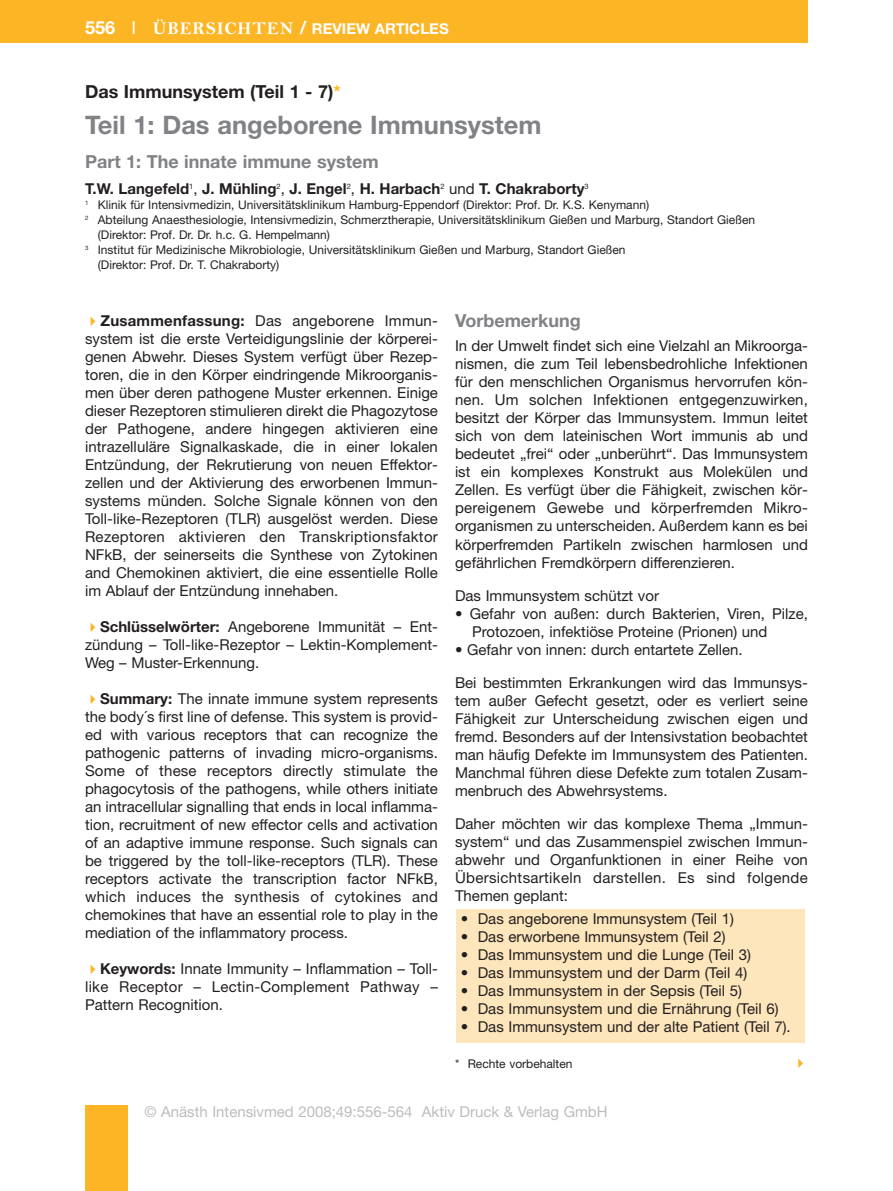
<style>
.page{position:relative;width:893px;height:1191px;background:#fff}
.page>*{position:absolute;margin:0;border:0;box-sizing:border-box;transform-origin:0 0}
.t1{font:700 25.5px "Helvetica Neue";color:#808285}
.t2{font:700 18px "Helvetica Neue";color:#808285}
.t3{font:700 18px "Helvetica Neue";color:#231f20}
.t4{font:15px/18px "Helvetica Neue";color:#231f20;text-align:justify}
.t5{font:700 15px "Helvetica Neue";color:#231f20}
.t6{font:15px "Helvetica Neue";color:#bcbdc0}
.t7{font:700 15px "Helvetica Neue";color:#fff}
.t8{font:12px "Helvetica Neue";color:#231f20}
.s1{font-size:18px}
.s2{font-weight:400;font-size:18px}
.s3{font-family:"Bell MT Bold";font-weight:400;font-size:18px}
.s4{color:#fcb525}
.s5{font-weight:400}
.s6{font-weight:700}
</style>
<div class="page">
<div style="left:0;top:0;width:808px;height:43px;background:#fcb525"></div>
<div style="left:85px;top:1106px;width:43px;height:85px;background:#fcb525"></div>
<div style="left:456px;top:909px;width:349px;height:133px;background:#fee6bc"></div>
<p class="t7" style="left:85px;top:23px;width:365px"><span class="s1">556</span> <span class="s2">I</span> <span class="s3">ÜBERSICHTEN</span> <span class="s1">/</span> REVIEW ARTICLES</p>
<p class="t3" style="left:85px;top:85px;width:257px">Das Immunsystem (Teil 1 - 7)<span class="s4">*</span></p>
<h1 class="t1" style="left:85px;top:116px;width:458px">Teil 1: Das angeborene Immunsystem</h1>
<p class="t2" style="left:85px;top:155px;width:295px">Part 1: The innate immune system</p>
<p class="t5" style="left:85px;top:184px;width:505px">T.W. Langefeld<sup>1</sup><span class="s5">,</span> J. Mühling<sup>2</sup><span class="s5">,</span> J. Engel<sup>2</sup><span class="s5">,</span> H. Harbach<sup>2</sup> <span class="s5">und</span> T. Chakraborty<sup>3</sup></p>
<p class="t8" style="left:85px;top:201px;width:566px"><sup>1</sup> Klinik für Intensivmedizin, Universitätsklinikum Hamburg-Eppendorf (Direktor: Prof. Dr. K.S. Kenymann)</p>
<p class="t8" style="left:85px;top:216px;width:672px"><sup>2</sup> Abteilung Anaesthesiologie, Intensivmedizin, Schmerztherapie, Universitätsklinikum Gießen und Marburg, Standort Gießen</p>
<p class="t8" style="left:98px;top:231px;width:234px">(Direktor: Prof. Dr. Dr. h.c. G. Hempelmann)</p>
<p class="t8" style="left:85px;top:246px;width:542px"><sup>3</sup> Institut für Medizinische Mikrobiologie, Universitätsklinikum Gießen und Marburg, Standort Gießen</p>
<p class="t8" style="left:98px;top:261px;width:183px">(Direktor: Prof. Dr. T. Chakraborty)</p>
<p class="t4" style="left:85px;top:313px;width:354px;text-indent:15px"><span class="s6">Zusammenfassung:</span> Das angeborene Immun - system ist die erste Verteidigungslinie der körperei&shy;genen Abwehr. Dieses System verfügt über Rezep - toren, die in den Körper eindringende Mikro organis - men über deren pathogene Muster erkennen. Einige dieser Rezeptoren stimulieren direkt die Phagozytose der Pathogene, andere hingegen aktivieren eine intra zelluläre Signalkaskade, die in einer lokalen Entz ün dung, der Rekrutierung von neuen Effektor - zellen und der Aktivierung des erworbenen Immun - systems münden. Solche Signale können von den Toll-like-Rezeptoren (TLR) ausgelöst werden. Diese Rezeptoren aktivieren den Transkriptionsfaktor NFkB, der seinerseits die Synthese von Zytokinen and Chemokinen aktiviert, die eine essentielle Rolle im Ablauf der Entzündung innehaben.</p>
<p class="t4" style="left:85px;top:619px;width:354px;text-indent:15px"><span class="s6">Schlüsselwörter:</span> Angeborene Immunität – Ent - zündung – Toll-like-Rezeptor – Lektin-Komple ment-Weg – Muster-Erkennung.</p>
<p class="t4" style="left:85px;top:691px;width:354px;text-indent:15px"><span class="s6">Summary:</span> The innate immune system represents the body´s first line of defense. This system is pro vid - ed with various receptors that can recognize the pathogenic patterns of invading micro-organisms.<br>Some of these receptors directly stimulate the phagocytosis of the pathogens, while others initiate an intracellular signalling that ends in local inflamma&shy;tion, recruitment of new effector cells and activation of an adaptive immune response. Such signals can be triggered by the toll-like-receptors (TLR). These receptors activate the transcription factor NFkB, which induces the synthesis of cytokines and chemo kines that have an essential role to play in the me dia tion of the inflammatory process.</p>
<p class="t4" style="left:85px;top:961px;width:354px;text-indent:15px"><span class="s6">Keywords:</span> Innate Immunity – Inflammation – Toll&shy;like Receptor – Lectin-Complement Pathway – Pattern Recognition.</p>
<p class="t2" style="left:455px;top:314px;width:127px">Vorbemerkung</p>
<p class="t4" style="left:455px;top:338px;width:354px">In der Umwelt findet sich eine Vielzahl an Mikro orga - nismen, die zum Teil lebensbedrohliche Infek tionen für den menschlichen Organismus hervorrufen kön&shy;nen. Um solchen Infektionen entgegenzuwirken, besitzt der Körper das Immunsystem. Immun leitet sich von dem lateinischen Wort immunis ab und bedeutet „frei“ oder „unberührt“. Das Immunsystem ist ein komplexes Konstrukt aus Molekülen und Zellen. Es verfügt über die Fähigkeit, zwischen kör&shy;pereigenem Gewebe und körperfremden Mikro - organismen zu unterscheiden. Außerdem kann es bei körperfremden Partikeln zwischen harmlosen und gefährlichen Fremdkörpern differenzieren.</p>
<p class="t4" style="left:455px;top:587px;width:206px">Das Immunsystem schützt vor</p>
<p class="t4" style="left:472px;top:605px;width:337px;text-indent:-17px">• Gefahr von außen: durch Bakterien, Viren, Pilze,<br>Protozoen, infektiöse Proteine (Prionen) und</p>
<p class="t4" style="left:455px;top:641px;width:289px">• Gefahr von innen: durch entartete Zellen.</p>
<p class="t4" style="left:455px;top:674px;width:354px">Bei bestimmten Erkrankungen wird das Immun sys - tem außer Gefecht gesetzt, oder es verliert seine Fähig keit zur Unterscheidung zwischen eigen und fremd. Besonders auf der Intensivstation beobachtet man häufig Defekte im Immunsystem des Patienten.<br>Manchmal führen diese Defekte zum totalen Zusam - menbruch des Abwehrsystems.</p>
<p class="t4" style="left:455px;top:815px;width:354px">Daher möchten wir das komplexe Thema „Immun - system“ und das Zusammenspiel zwischen Immun - abwehr und Organfunktionen in einer Reihe von Über sichtsartikeln darstellen. Es sind folgende Themen geplant:</p>
<p class="t4" style="left:461px;top:911px;width:275px">• Das angeborene Immunsystem (Teil 1)</p>
<p class="t4" style="left:461px;top:929px;width:266px">• Das erworbene Immunsystem (Teil 2)</p>
<p class="t4" style="left:461px;top:947px;width:292px">• Das Immunsystem und die Lunge (Teil 3)</p>
<p class="t4" style="left:461px;top:965px;width:288px">• Das Immunsystem und der Darm (Teil 4)</p>
<p class="t4" style="left:461px;top:983px;width:283px">• Das Immunsystem in der Sepsis (Teil 5)</p>
<p class="t4" style="left:461px;top:1001px;width:319px">• Das Immunsystem und die Ernährung (Teil 6)</p>
<p class="t4" style="left:461px;top:1019px;width:331px">• Das Immunsystem und der alte Patient (Teil 7).</p>
<p class="t8" style="left:455px;top:1059px;width:119px">* Rechte vorbehalten</p>
<p class="t6" style="left:145px;top:1106px;width:465px">© Anästh Intensivmed 2008;49:556-564 Aktiv Druck &amp; Verlag GmbH</p>
</div>
